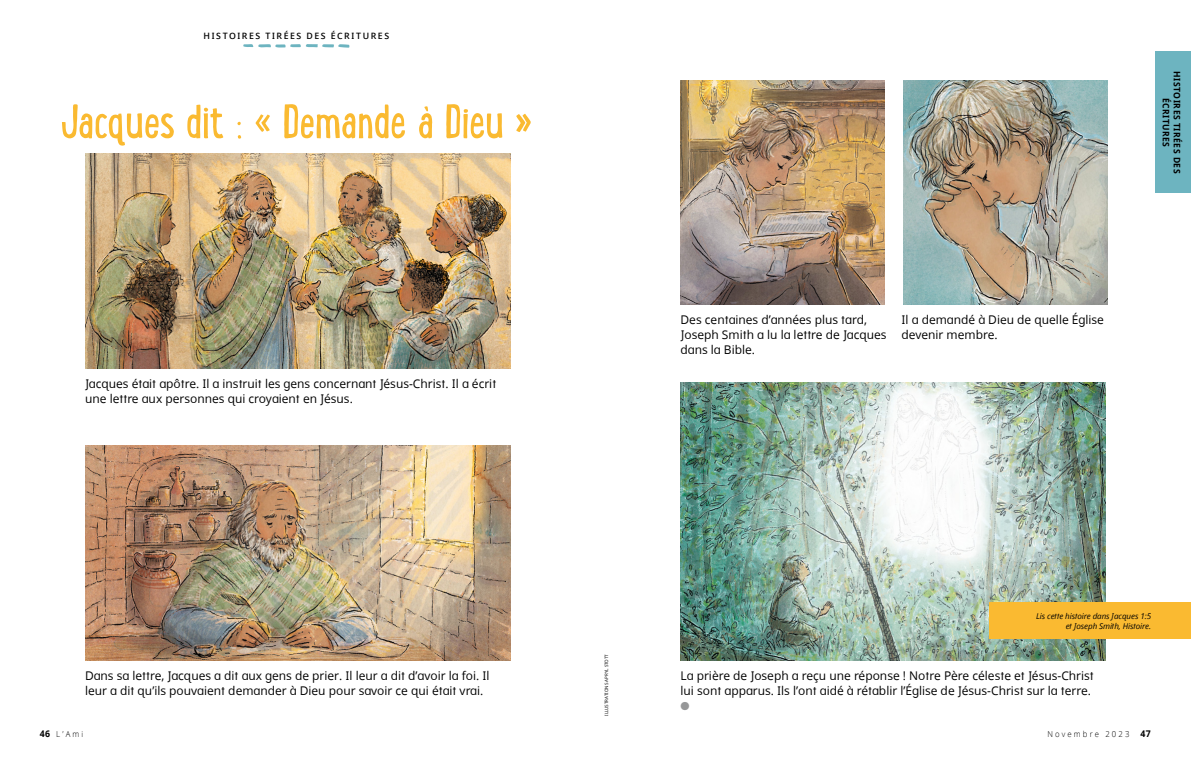
<style>
.page{position:relative;width:1191px;height:774px;background:#fff}
.page>*{position:absolute;margin:0;border:0;box-sizing:border-box;transform-origin:0 0}
.h1_Lunchbox{font:51px "Lunch Box";letter-spacing:-.03em;color:#faba31}
.t1{font:12px/15.2px "Dots Solidlds Lat";color:#000}
.t2{font:11.5px "Ding P Ilds Dpi";color:#969798}
.p1_series-title__For_Little_Friends{font:700 9px/11px "Dots Solidlds Lat";letter-spacing:.06em;color:#000;text-align:center;scale:.95 1}
.t3{font:600 8.8px "Dots Solidlds Lat";letter-spacing:.18em;color:#000}
.t4{font:300 8.2px "Dots Solidlds Lat";letter-spacing:.28em;color:#000;scale:.95 1}
.t5{font:italic 8px/10px "Dots Solidlds Lat";letter-spacing:-.01em;color:#000;text-align:right}
.p1_figure_image_credit_first{font:4.5px "Dots Solidlds Lat";color:#000}
.s1{font-weight:700;font-size:9.2px}
</style>
<div class="page">
<img style="left:680px;top:383px;width:426px;height:277px">
<img style="left:85px;top:154px;width:425px;height:214px">
<svg style="left:243px;top:44px;width:106px;height:4px"></svg>
<img style="left:680px;top:81px;width:204px;height:224px">
<img style="left:85px;top:446px;width:425px;height:214px">
<img style="left:903px;top:81px;width:204px;height:224px">
<div style="left:989px;top:602px;width:202px;height:37px;background:#faba31"></div>
<div style="left:1155px;top:52px;width:36px;height:141px;background:#6db4c0"></div>
<p class="t3" style="left:203px;top:30px;width:187px">HISTOIRES TIRÉES DES ÉCRITURES</p>
<p class="h1_Lunchbox" style="left:60px;top:86px;width:474px">Jacques dit : « Demande à Dieu »</p>
<p class="t1" style="left:85px;top:376px;width:413px">Jacques était apôtre. Il a instruit les gens concernant Jésus-Christ. Il a écrit une lettre aux personnes qui croyaient en Jésus.</p>
<p class="t1" style="left:680px;top:312px;width:207px">Des centaines d’années plus tard,<br>Joseph Smith a lu la lettre de Jacques dans la Bible.</p>
<p class="t1" style="left:901px;top:312px;width:204px">Il a demandé à Dieu de quelle Église devenir membre.</p>
<p class="p1_series-title__For_Little_Friends" style="left:1182px;top:71px;width:109px;rotate:90deg">HISTOIRES TIRÉES DES<br>ÉCRITURES</p>
<p class="t1" style="left:85px;top:668px;width:406px">Dans sa lettre, Jacques a dit aux gens de prier. Il leur a dit d’avoir la foi. Il leur a dit qu’ils pouvaient demander à Dieu pour savoir ce qui était vrai.</p>
<p class="p1_figure_image_credit_first" style="left:603px;top:716px;width:63px;rotate:-90deg">ILLUSTRATIONS APRYL STOTT</p>
<p class="t5" style="left:1036px;top:611px;width:116px">Lis cette histoire dans Jacques 1:5 et Joseph Smith, Histoire.</p>
<p class="t1" style="left:680px;top:668px;width:415px">La prière de Joseph a reçu une réponse ! Notre Père céleste et Jésus-Christ lui sont apparus. Ils l’ont aidé à rétablir l’Église de Jésus-Christ sur la terre.</p>
<p class="t2" style="left:680px;top:699px;width:11px">●</p>
<p class="t4" style="left:40px;top:728px;width:47px"><span class="s1">46</span> L’Ami</p>
<p class="t4" style="left:1047px;top:728px;width:111px">Novembre 2023 <span class="s1">47</span></p>
</div>
